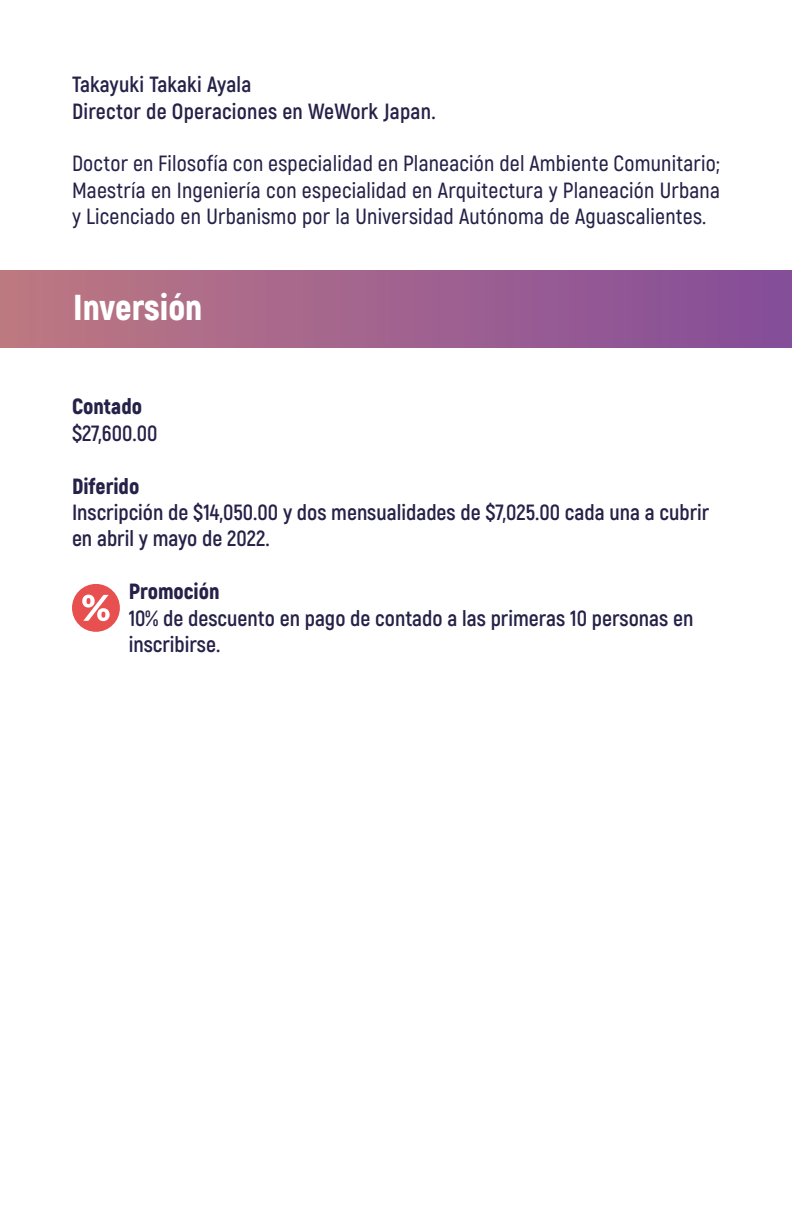
<style>
.page{position:relative;width:792px;height:1224px;background:#fff}
.page>*{position:absolute;margin:0;border:0;box-sizing:border-box;transform-origin:0 0}
.t1{font:900 36px "Akrobat";color:#fff}
.t2{font:700 22px/26.4px "Akrobat";color:#252148}
.t3{font:600 22px/26.4px "Akrobat";letter-spacing:.01em;color:#252148;text-align:justify}
.t4{font:900 22px "Akrobat";color:#252148}
</style>
<div class="page">
<svg style="left:72px;top:584px;width:48px;height:48px"></svg>
<div style="left:0;top:271px;width:792px;height:76px;background:linear-gradient(to right,#be7982,#844d9a)"></div>
<p class="t2" style="left:72px;top:71px;width:365px">Takayuki Takaki Ayala<br>Director de Operaciones en WeWork Japan.</p>
<p class="t3" style="left:72px;top:151px;width:650px">Doctor en Filosofía con especialidad en Planeación del Ambiente Comunitario; Maestría en Ingeniería con especialidad en Arquitectura y Planeación Urbana y Licenciado en Urbanismo por la Universidad Autónoma de Aguascalientes.</p>
<h1 class="t1" style="left:73px;top:284px;width:131px">Inversión</h1>
<p class="t4" style="left:72px;top:392px;width:72px">Contado</p>
<p class="t2" style="left:72px;top:420px;width:87px">$27,600.00</p>
<p class="t4" style="left:72px;top:472px;width:69px">Diferido</p>
<p class="t2" style="left:72px;top:499px;width:639px">Inscripción de $14,050.00 y dos mensualidades de $7,025.00 cada una a cubrir en abril y mayo de 2022.</p>
<p class="t4" style="left:129px;top:577px;width:92px">Promoción</p>
<p class="t2" style="left:129px;top:605px;width:566px">10% de descuento en pago de contado a las primeras 10 personas en inscribirse.</p>
</div>
